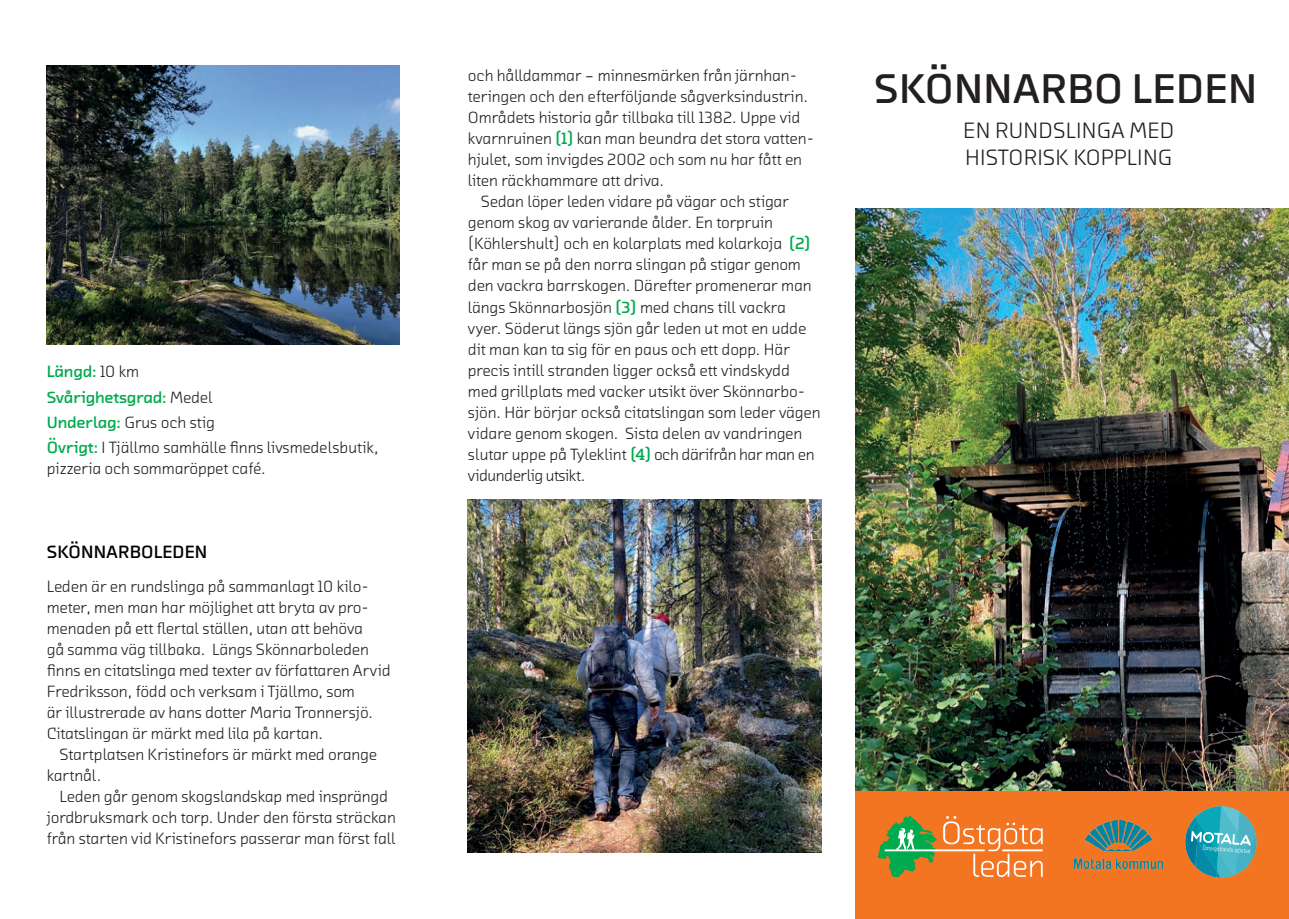
<style>
.page{position:relative;width:1289px;height:919px;background:#fff}
.page>*{position:absolute;margin:0;border:0;box-sizing:border-box;transform-origin:0 0}
.t1{font:42px "Chambers Sans OT Bld";letter-spacing:.01em;color:#231f20}
.t2{font:22.5px/27px "Chambers Sans OT";letter-spacing:.01em;color:#231f20}
.t3{font:18px "Chambers Sans OT Bld";letter-spacing:.01em;color:#000}
.t4{font:16.5px/21px "Chambers Sans OT";letter-spacing:-.01em;color:#231f20}
.t5{font:16.5px/25.2px "Chambers Sans OT Bld";letter-spacing:-.01em;color:#00aa4e}
.s1{font-family:"Chambers Sans OT";color:#231f20}
.s2{font-family:"Chambers Sans OT Bld";color:#00aa4e}
</style>
<div class="page">
<img style="left:47px;top:66px;width:353px;height:278px">
<img style="left:855px;top:208px;width:433px;height:583px">
<div style="left:855px;top:791px;width:433px;height:127px;background:#f47521"></div>
<svg style="left:877px;top:815px;width:165px;height:62px"></svg>
<img style="left:1074px;top:820px;width:88px;height:48px">
<svg style="left:1185px;top:806px;width:72px;height:72px"></svg>
<img style="left:468px;top:500px;width:353px;height:352px">
<p class="t5" style="left:47px;top:358px;width:168px">Längd: <span class="s1">10 km<br></span>Svårighetsgrad: <span class="s1">Medel</span></p>
<p class="t4" style="left:47px;top:409px;width:333px;line-height:25.2px"><span class="s2">Underlag:</span> Grus och stig<br><span class="s2">Övrigt:</span> I Tjällmo samhälle finns livsmedelsbutik,</p>
<p class="t4" style="left:47px;top:457px;width:220px">pizzeria och sommaröppet café.</p>
<p class="t3" style="left:47px;top:540px;width:162px">SKÖNNARBOLEDEN</p>
<p class="t4" style="left:47px;top:575px;width:345px">Leden är en rundslinga på sammanlagt 10 kilo&shy;meter, men man har möjlighet att bryta av pro&shy;menaden på ett flertal ställen, utan att behöva<br>gå samma väg tillbaka. Längs Skönnarboleden finns en citatslinga med texter av författaren Arvid Fredriksson, född och verksam i Tjällmo, som<br>är illustrerade av hans dotter Maria Tronnersjö.<br>Citatslingan är märkt med lila på kartan.</p>
<p class="t4" style="left:47px;top:743px;width:332px;text-indent:13px">Startplatsen Kristinefors är märkt med orange kartnål.</p>
<p class="t4" style="left:47px;top:785px;width:350px;text-align:center">Leden går genom skogslandskap med insprängd jordbruksmark och torp. Under den första sträckan från starten vid Kristinefors passerar man först fall</p>
<p class="t4" style="left:468px;top:65px;width:330px">och hålldammar – minnesmärken från järnhan-</p>
<p class="t4" style="left:468px;top:86px;width:341px">teringen och den efterföljande sågverksindustrin.</p>
<p class="t4" style="left:468px;top:107px;width:334px">Områdets historia går tillbaka till 1382. Uppe vid</p>
<p class="t4" style="left:468px;top:128px;width:347px">kvarnruinen <span class="s2">(1)</span> kan man beundra det stora vatten-</p>
<p class="t4" style="left:468px;top:149px;width:335px">hjulet, som invigdes 2002 och som nu har fått en</p>
<p class="t4" style="left:468px;top:170px;width:198px">liten räckhammare att driva.</p>
<p class="t4" style="left:480px;top:191px;width:310px">Sedan löper leden vidare på vägar och stigar</p>
<p class="t4" style="left:468px;top:212px;width:306px">genom skog av varierande ålder. En torpruin</p>
<p class="t4" style="left:468px;top:233px;width:344px">(Köhlershult) och en kolarplats med kolarkoja <span class="s2">(2)</span></p>
<p class="t4" style="left:468px;top:254px;width:334px">får man se på den norra slingan på stigar genom</p>
<p class="t4" style="left:468px;top:275px;width:345px">den vackra barrskogen. Därefter promenerar man</p>
<p class="t4" style="left:468px;top:296px;width:319px">längs Skönnarbosjön <span class="s2">(3)</span> med chans till vackra</p>
<p class="t4" style="left:468px;top:317px;width:340px">vyer. Söderut längs sjön går leden ut mot en udde</p>
<p class="t4" style="left:468px;top:338px;width:323px">dit man kan ta sig för en paus och ett dopp. Här</p>
<p class="t4" style="left:468px;top:359px;width:323px">precis intill stranden ligger också ett vindskydd</p>
<p class="t4" style="left:468px;top:380px;width:338px">med grillplats med vacker utsikt över Skönnarbo-</p>
<p class="t4" style="left:468px;top:401px;width:354px">sjön. Här börjar också citatslingan som leder vägen</p>
<p class="t4" style="left:468px;top:422px;width:336px">vidare genom skogen. Sista delen av vandringen</p>
<p class="t4" style="left:468px;top:443px;width:348px">slutar uppe på Tyleklint <span class="s2">(4)</span> och därifrån har man en</p>
<p class="t4" style="left:468px;top:464px;width:119px">vidunderlig utsikt.</p>
<h1 class="t1" style="left:874px;top:61px;width:384px">SKÖNNARBO LEDEN</h1>
<h2 class="t2" style="left:963px;top:116px;width:213px">EN RUNDSLINGA MED<br>HISTORISK KOPPLING</h2>
</div>
